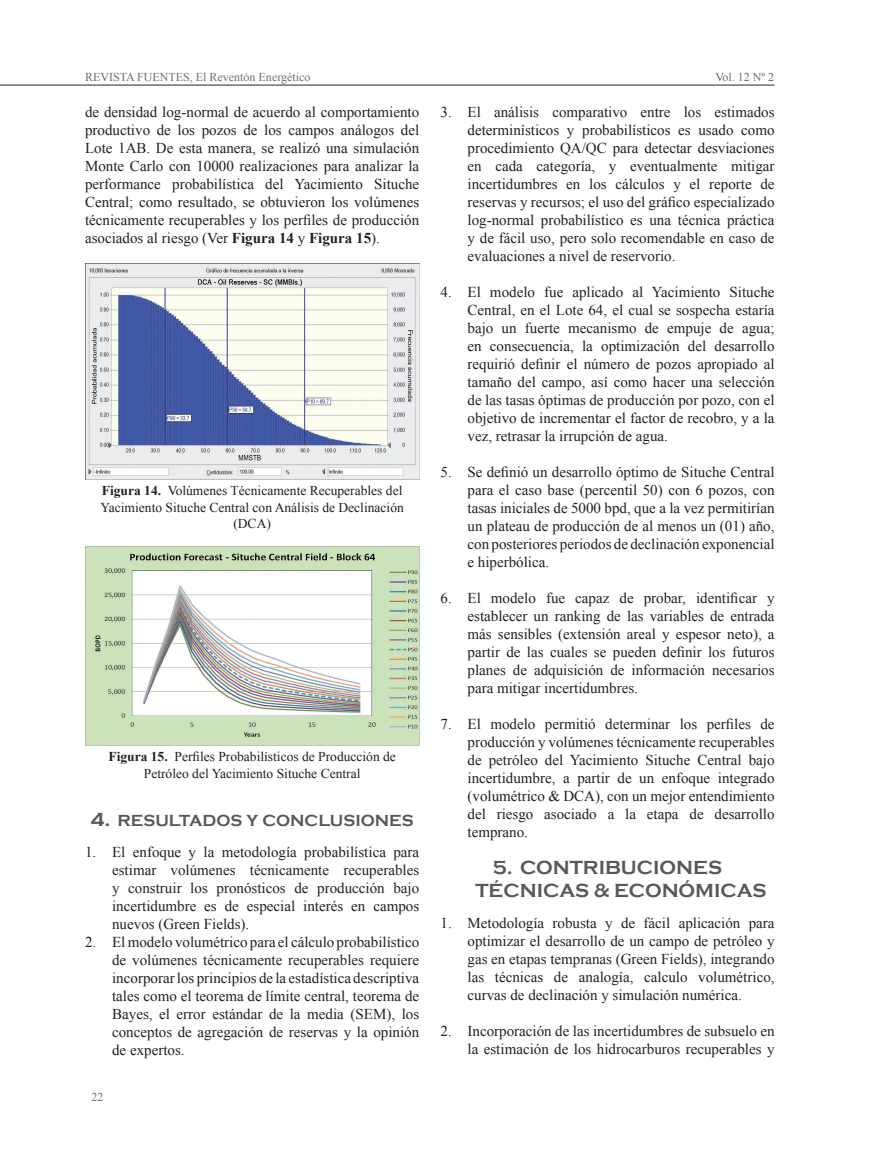
<style>
.page{position:relative;width:881px;height:1149px;background:#fff}
.page>*{position:absolute;margin:0;border:0;box-sizing:border-box;transform-origin:0 0}
.t1{font:700 19.5px/23.4px "Copperplate Gothic";color:#57585a}
.t2{font:700 16.5px "Copperplate Gothic";color:#57585a}
.t3{font:15px/18px "Times New Roman";color:#231f20;text-align:justify}
.t4{font:13.5px/16.2px "Times New Roman";color:#231f20;text-align:center}
.t5{font:12px "Times New Roman";color:#6c6d70}
.s1{font-weight:700}
.s2{font-size:19.5px}
</style>
<div class="page">
<hr style="left:0;top:84px;width:774px;height:2px;background:#6c6d70">
<img style="left:85px;top:264px;width:334px;height:215px">
<img style="left:85px;top:546px;width:334px;height:198px">
<p class="t5" style="left:85px;top:69px;width:16px">Revista</p>
<p class="t5" style="left:137px;top:69px;width:9px">fue</p>
<p class="t5" style="left:160px;top:69px;width:152px">ntes , El Reventón Energético</p>
<p class="t5" style="left:715px;top:69px;width:60px">Vol. 12 Nº 2</p>
<p class="t3" style="left:85px;top:102px;width:335px">de densidad log-normal de acuerdo al comportamiento productivo de los pozos de los campos análogos del Lote 1AB. De esta manera, se realizó una simulación Monte Carlo con 10000 realizaciones para analizar la performance probabilística del Yacimiento Situche Central; como resultado, se obtuvieron los volúmenes técnicamente recuperables y los perfiles de producción asociados al riesgo (Ver <span class="s1">Figura 14</span> y <span class="s1">Figura 15</span>).</p>
<p class="t3" style="left:467px;top:102px;width:308px;text-indent:-27px">3. El análisis comparativo entre los estimados determinísticos y probabilísticos es usado como procedimiento QA/QC para detectar desviaciones en cada categoría, y eventualmente mitigar incertidumbres en los cálculos y el reporte de reservas y recursos; el uso del gráfico especializado log-normal probabilístico es una técnica práctica y de fácil uso, pero solo recomendable en caso de evaluaciones a nivel de reservorio.</p>
<p class="t3" style="left:467px;top:282px;width:308px;text-indent:-27px">4. El modelo fue aplicado al Yacimiento Situche Central, en el Lote 64, el cual se sospecha estaría bajo un fuerte mecanismo de empuje de agua; en consecuencia, la optimización del desarrollo requirió definir el número de pozos apropiado al tamaño del campo, así como hacer una selección de las tasas óptimas de producción por pozo, con el objetivo de incrementar el factor de recobro, y a la vez, retrasar la irrupción de agua.</p>
<p class="t3" style="left:467px;top:462px;width:308px;text-indent:-27px">5. Se definió un desarrollo óptimo de Situche Central para el caso base (percentil 50) con 6 pozos, con tasas iniciales de 5000 bpd, que a la vez permitirían un plateau de producción de al menos un (01) año, con posteriores periodos de declinación exponencial e hiperbólica.</p>
<p class="t3" style="left:467px;top:588px;width:308px;text-indent:-27px">6. El modelo fue capaz de probar, identificar y establecer un ranking de las variables de entrada más sensibles (extensión areal y espesor neto), a partir de las cuales se pueden definir los futuros planes de adquisición de información necesarios para mitigar incertidumbres.</p>
<p class="t3" style="left:467px;top:714px;width:308px;text-indent:-27px">7. El modelo permitió determinar los perfiles de producción y volúmenes técnicamente recuperables de petróleo del Yacimiento Situche Central bajo incertidumbre, a partir de un enfoque integrado (volumétrico &amp; DCA), con un mejor entendimiento del riesgo asociado a la etapa de desarrollo temprano.</p>
<h1 class="t1" style="left:475px;top:855px;width:292px;text-indent:17px">5. CONTRIBUCIONES<br>TÉCNICAS &amp; ECONÓMICAS</h1>
<p class="t3" style="left:467px;top:913px;width:308px;text-indent:-27px">1. Metodología robusta y de fácil aplicación para optimizar el desarrollo de un campo de petróleo y gas en etapas tempranas (Green Fields), integrando las técnicas de analogía, calculo volumétrico, curvas de declinación y simulación numérica.</p>
<p class="t3" style="left:440px;top:1021px;width:335px;text-align:right">2. Incorporación de las incertidumbres de subsuelo en la estimación de los hidrocarburos recuperables y</p>
<p class="t4" style="left:100px;top:482px;width:305px"><span class="s1">Figura 14.</span> Volúmenes Técnicamente Recuperables del<br>Yacimiento Situche Central con Análisis de Declinación (DCA)</p>
<p class="t4" style="left:108px;top:748px;width:289px"><span class="s1">Figura 15.</span> Perfiles Probabilísticos de Producción de<br>Petróleo del Yacimiento Situche Central</p>
<p class="t2" style="left:91px;top:811px;width:324px"><span class="s2">4.</span> RESULTADOS Y CONCLUSIONES</p>
<p class="t3" style="left:112px;top:842px;width:308px;text-indent:-27px">1. El enfoque y la metodología probabilística para estimar volúmenes técnicamente recuperables y construir los pronósticos de producción bajo incertidumbre es de especial interés en campos nuevos (Green Fields).</p>
<p class="t3" style="left:112px;top:932px;width:308px;text-indent:-27px">2. El modelo volumétrico para el cálculo probabilístico de volúmenes técnicamente recuperables requiere incorporar los principios de la estadística descriptiva tales como el teorema de límite central, teorema de Bayes, el error estándar de la media (SEM), los conceptos de agregación de reservas y la opinión de expertos.</p>
<p class="t5" style="left:91px;top:1088px;width:13px">22</p>
</div>
